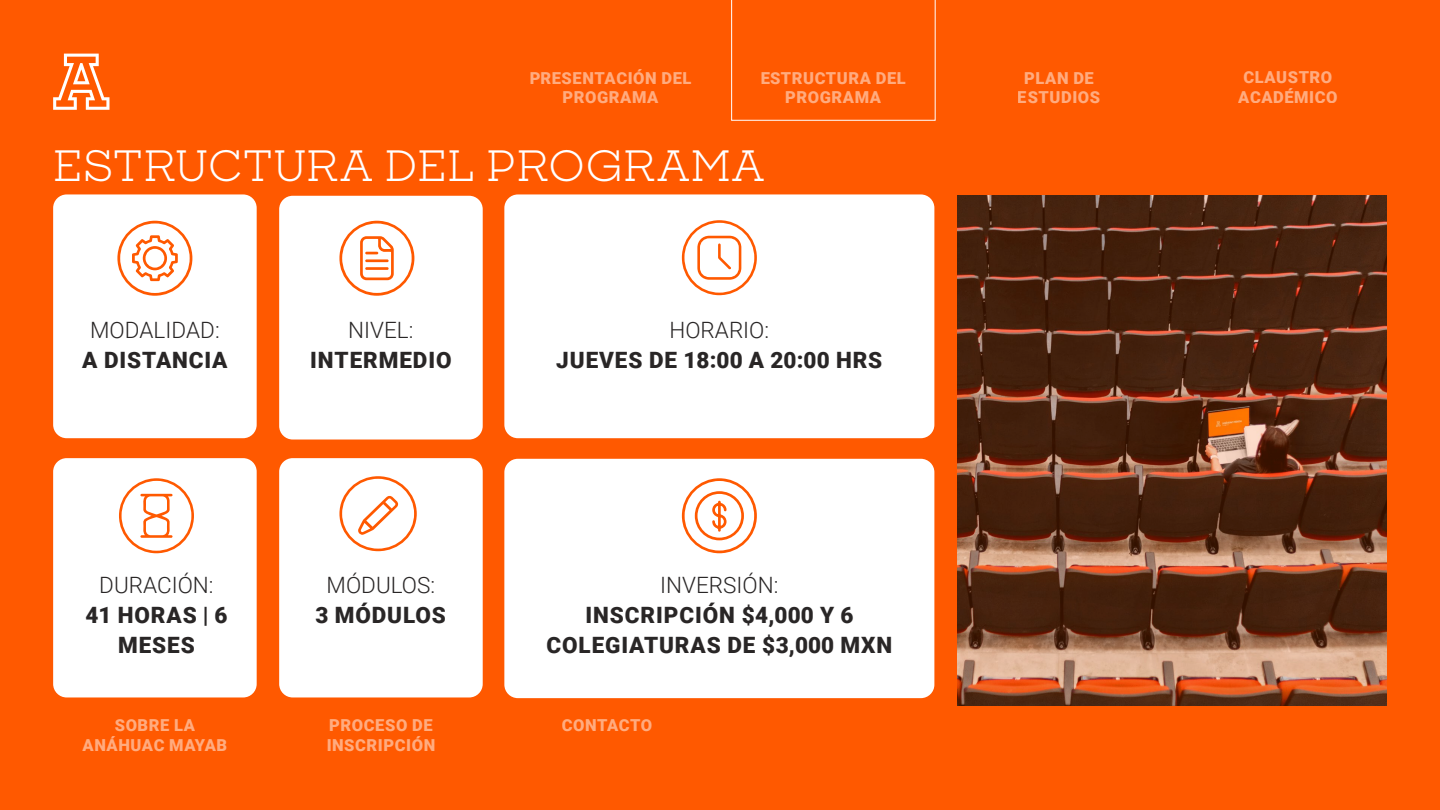
<style>
.page{position:relative;width:1440px;height:810px;background:#ff5900}
.page>*{position:absolute;margin:0;border:0;box-sizing:border-box;transform-origin:0 0}
.t1{font:42px "Sharp Slab";letter-spacing:-.01em;color:#fff}
.t2{font:900 22.5px/30px "Roboto";letter-spacing:.04em;color:#292626;text-align:center}
.t3{font:300 22.5px "Roboto";color:#292626}
.t4{font:900 16.5px/19.8px "Roboto";letter-spacing:.035em;color:#fff;text-align:center}
</style>
<div class="page">
<svg style="left:53px;top:54px;width:57px;height:56px"></svg>
<svg style="left:731px;top:0;width:205px;height:121px"></svg>
<div style="left:53px;top:194px;width:204px;height:244px;background:#fff;border-radius:14px"></div>
<div style="left:53px;top:458px;width:204px;height:239px;background:#fff;border-radius:14px"></div>
<div style="left:504px;top:194px;width:430px;height:244px;background:#fff;border-radius:14px"></div>
<div style="left:279px;top:458px;width:204px;height:239px;background:#fff;border-radius:14px"></div>
<div style="left:279px;top:196px;width:204px;height:244px;background:#fff;border-radius:14px"></div>
<div style="left:504px;top:459px;width:430px;height:239px;background:#fff;border-radius:14px"></div>
<svg style="left:339px;top:476px;width:78px;height:75px"></svg>
<svg style="left:682px;top:220px;width:75px;height:75px"></svg>
<svg style="left:119px;top:478px;width:75px;height:75px"></svg>
<svg style="left:682px;top:478px;width:75px;height:75px"></svg>
<img style="left:957px;top:196px;width:430px;height:510px">
<svg style="left:117px;top:221px;width:76px;height:75px"></svg>
<svg style="left:339px;top:221px;width:76px;height:75px"></svg>
<p class="t4" style="left:529px;top:67px;width:164px">PRESENTACIÓN DEL<br>PROGRAMA</p>
<p class="t4" style="left:760px;top:67px;width:147px">ESTRUCTURA DEL<br>PROGRAMA</p>
<p class="t4" style="left:1018px;top:67px;width:84px">PLAN DE<br>ESTUDIOS</p>
<p class="t4" style="left:1238px;top:66px;width:101px">CLAUSTRO<br>ACADÉMICO</p>
<h1 class="t1" style="left:53px;top:136px;width:714px">ESTRUCTURA DEL PROGRAMA</h1>
<h2 class="t3" style="left:90px;top:314px;width:131px">MODALIDAD:</h2>
<h2 class="t2" style="left:82px;top:344px;width:147px">A DISTANCIA</h2>
<h2 class="t3" style="left:99px;top:569px;width:116px">DURACIÓN:</h2>
<h2 class="t2" style="left:85px;top:599px;width:144px">41 HORAS | 6<br>MESES</h2>
<h2 class="t3" style="left:348px;top:314px;width:67px">NIVEL:</h2>
<h2 class="t2" style="left:310px;top:344px;width:143px">INTERMEDIO</h2>
<h2 class="t3" style="left:327px;top:569px;width:110px">MÓDULOS:</h2>
<h2 class="t2" style="left:315px;top:599px;width:132px">3 MÓDULOS</h2>
<h2 class="t3" style="left:669px;top:314px;width:101px">HORARIO:</h2>
<h2 class="t2" style="left:556px;top:344px;width:328px">JUEVES DE 18:00 A 20:00 HRS</h2>
<h2 class="t3" style="left:660px;top:569px;width:120px">INVERSIÓN:</h2>
<h2 class="t2" style="left:546px;top:599px;width:347px">INSCRIPCIÓN $4,000 Y 6<br>COLEGIATURAS DE $3,000 MXN</h2>
<p class="t4" style="left:83px;top:715px;width:146px">SOBRE LA<br>ANÁHUAC MAYAB</p>
<p class="t4" style="left:327px;top:715px;width:110px;text-align:left">PROCESO DE<br>INSCRIPCIÓN</p>
<p class="t4" style="left:562px;top:715px;width:92px">CONTACTO</p>
</div>
